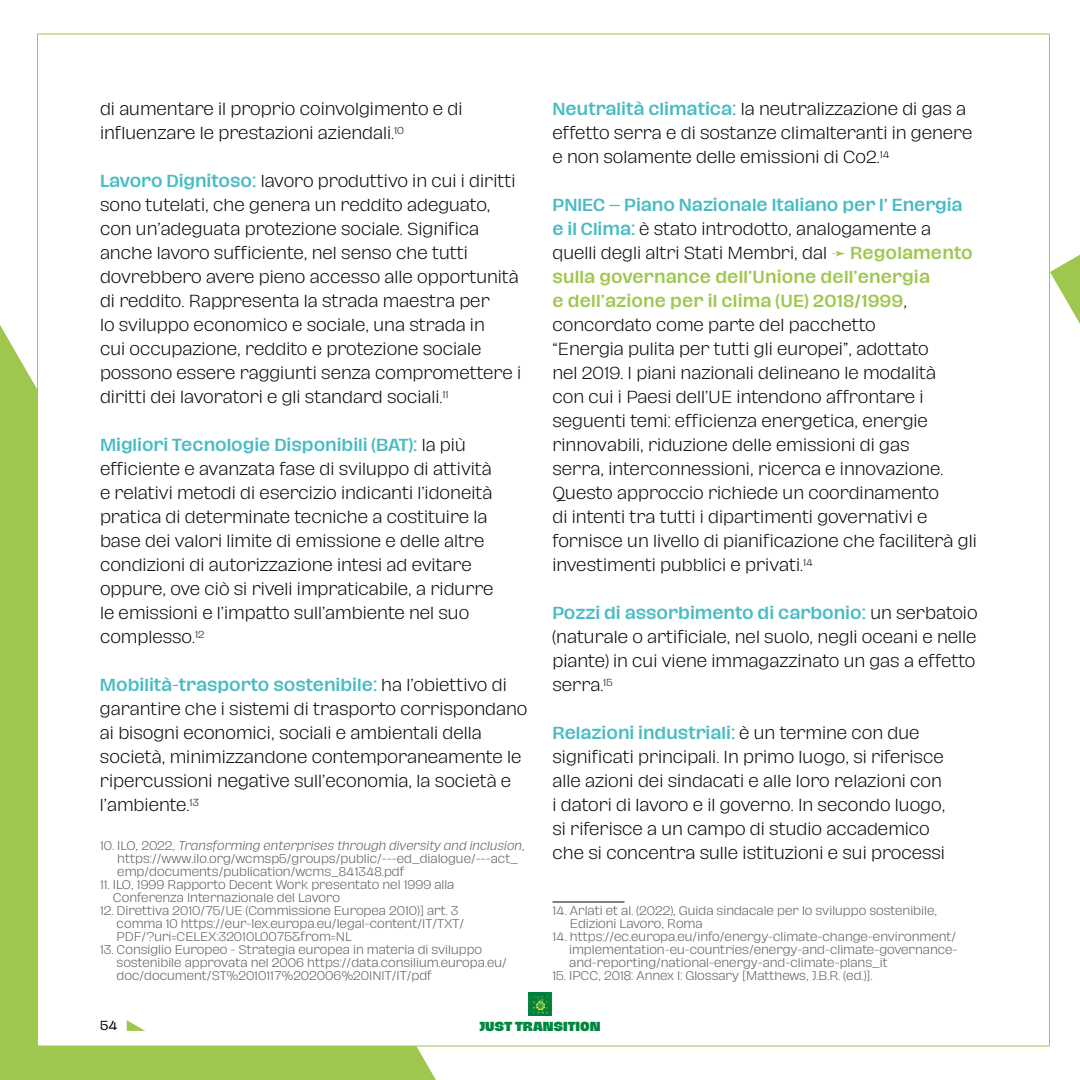
<style>
.page{position:relative;width:1080px;height:1080px;background:#fff}
.page>*{position:absolute;margin:0;border:0;box-sizing:border-box;transform-origin:0 0}
.t1{font:300 16px/24px "Hagrid Text";color:#000}
.t2{font:800 12px "Hagrid Text";color:#00883e}
.t3{font:12px "Hagrid Text";color:#000}
.t4{font:300 11.5px/13px "Hagrid Text";color:#575756}
.s1{font-weight:500;color:#49bbc3}
.s2{font-style:italic}
.s3{color:#9fc64d}
.s4{font-weight:500;color:#9fc64d}
</style>
<div class="page">
<svg style="left:1050px;top:254px;width:30px;height:70px"></svg>
<div style="left:0;top:325px;width:454px;height:755px;background:#9fc64d"></div>
<div style="left:37px;top:34px;width:1013px;height:1012px;background:#fff;border:1px solid #9fc64d"></div>
<img style="left:528px;top:993px;width:24px;height:23px">
<svg style="left:127px;top:1020px;width:18px;height:11px"></svg>
<hr style="left:552px;top:901px;width:72px;height:1px;background:#000">
<p class="t1" style="left:100px;top:97px;width:364px">di aumentare il proprio coinvolgimento e di influenzare le prestazioni aziendali.<sup>10</sup></p>
<p class="t1" style="left:100px;top:169px;width:423px"><span class="s1">Lavoro Dignitoso:</span> lavoro produttivo in cui i diritti sono tutelati, che genera un reddito adeguato, con un’adeguata protezione sociale. Significa anche lavoro sufficiente, nel senso che tutti dovrebbero avere pieno accesso alle opportunità di reddito. Rappresenta la strada maestra per<br>lo sviluppo economico e sociale, una strada in<br>cui occupazione, reddito e protezione sociale possono essere raggiunti senza compromettere i diritti dei lavoratori e gli standard sociali.<sup>11</sup></p>
<p class="t1" style="left:100px;top:433px;width:395px"><span class="s1">Migliori Tecnologie Disponibili (BAT):</span> la più efficiente e avanzata fase di sviluppo di attività e relativi metodi di esercizio indicanti l’idoneità pratica di determinate tecniche a costituire la base dei valori limite di emissione e delle altre condizioni di autorizzazione intesi ad evitare oppure, ove ciò si riveli impraticabile, a ridurre le emissioni e l’impatto sull’ambiente nel suo complesso.<sup>12</sup></p>
<p class="t1" style="left:100px;top:673px;width:429px"><span class="s1">Mobilità-trasporto sostenibile:</span> ha l’obiettivo di garantire che i sistemi di trasporto corrispondano ai bisogni economici, sociali e ambientali della società, minimizzandone contemporaneamente le ripercussioni negative sull’economia, la società e l’ambiente.<sup>13</sup></p>
<p class="t4" style="left:117px;top:840px;width:409px;text-indent:-17px">10. ILO, 2022, <span class="s2">Transforming enterprises through diversity and inclusion</span>, https://www.ilo.org/wcmsp5/groups/public/---ed_dialogue/---act_ emp/documents/publication/wcms_841348.pdf</p>
<p class="t4" style="left:113px;top:879px;width:343px;text-indent:-13px">11. ILO, 1999 Rapporto Decent Work presentato nel 1999 alla<br>Conferenza Internazionale del Lavoro</p>
<p class="t4" style="left:117px;top:905px;width:349px;text-indent:-17px">12. Direttiva 2010/75/UE (Commissione Europea 2010)] art. 3 comma 10 https://eur-lex.europa.eu/legal-content/IT/TXT/<br>PDF/?uri=CELEX:32010L0075&amp;from=NL</p>
<p class="t4" style="left:117px;top:943px;width:392px;text-indent:-17px">13. Consiglio Europeo - Strategia europea in materia di sviluppo sostenibile approvata nel 2006 https://data.consilium.europa.eu/ doc/document/ST%2010117%202006%20INIT/IT/pdf</p>
<p class="t1" style="left:552px;top:97px;width:421px"><span class="s1">Neutralità climatica:</span> la neutralizzazione di gas a effetto serra e di sostanze climalteranti in genere e non solamente delle emissioni di Co2.<sup>14</sup></p>
<p class="t1" style="left:552px;top:193px;width:426px"><span class="s1">PNIEC – Piano Nazionale Italiano per l’ Energia e il Clima:</span> è stato introdotto, analogamente a quelli degli altri Stati Membri, dal <span class="s3">➛</span> <span class="s4">Regolamento sulla governance dell’Unione dell’energia<br>e dell’azione per il clima (UE) 2018/1999</span>, concordato come parte del pacchetto<br>“Energia pulita per tutti gli europei”, adottato<br>nel 2019. I piani nazionali delineano le modalità<br>con cui i Paesi dell’UE intendono affrontare i seguenti temi: efficienza energetica, energie rinnovabili, riduzione delle emissioni di gas<br>serra, interconnessioni, ricerca e innovazione.<br>Questo approccio richiede un coordinamento<br>di intenti tra tutti i dipartimenti governativi e fornisce un livello di pianificazione che faciliterà gli investimenti pubblici e privati.<sup>14</sup></p>
<p class="t1" style="left:552px;top:601px;width:427px"><span class="s1">Pozzi di assorbimento di carbonio:</span> un serbatoio (naturale o artificiale, nel suolo, negli oceani e nelle piante) in cui viene immagazzinato un gas a effetto serra.<sup>15</sup></p>
<p class="t1" style="left:552px;top:721px;width:394px"><span class="s1">Relazioni industriali:</span> è un termine con due significati principali. In primo luogo, si riferisce alle azioni dei sindacati e alle loro relazioni con i datori di lavoro e il governo. In secondo luogo, si riferisce a un campo di studio accademico che si concentra sulle istituzioni e sui processi</p>
<p class="t4" style="left:570px;top:905px;width:369px;text-indent:-17px">14. Arlati et al. (2022), Guida sindacale per lo sviluppo sostenibile,<br>Edizioni Lavoro, Roma</p>
<p class="t4" style="left:569px;top:931px;width:390px;text-align:justify;text-indent:-17px">14. https://ec.europa.eu/info/energy-climate-change-environment/ implementation-eu-countries/energy-and-climate-governance&shy;and-reporting/national-energy-and-climate-plans_it</p>
<p class="t4" style="left:552px;top:970px;width:321px">15. IPCC, 2018: Annex I: Glossary [Matthews, J.B.R. (ed.)].</p>
<p class="t3" style="left:100px;top:1019px;width:19px">54</p>
<p class="t2" style="left:479px;top:1020px;width:123px">JUST TRANSITION</p>
</div>
